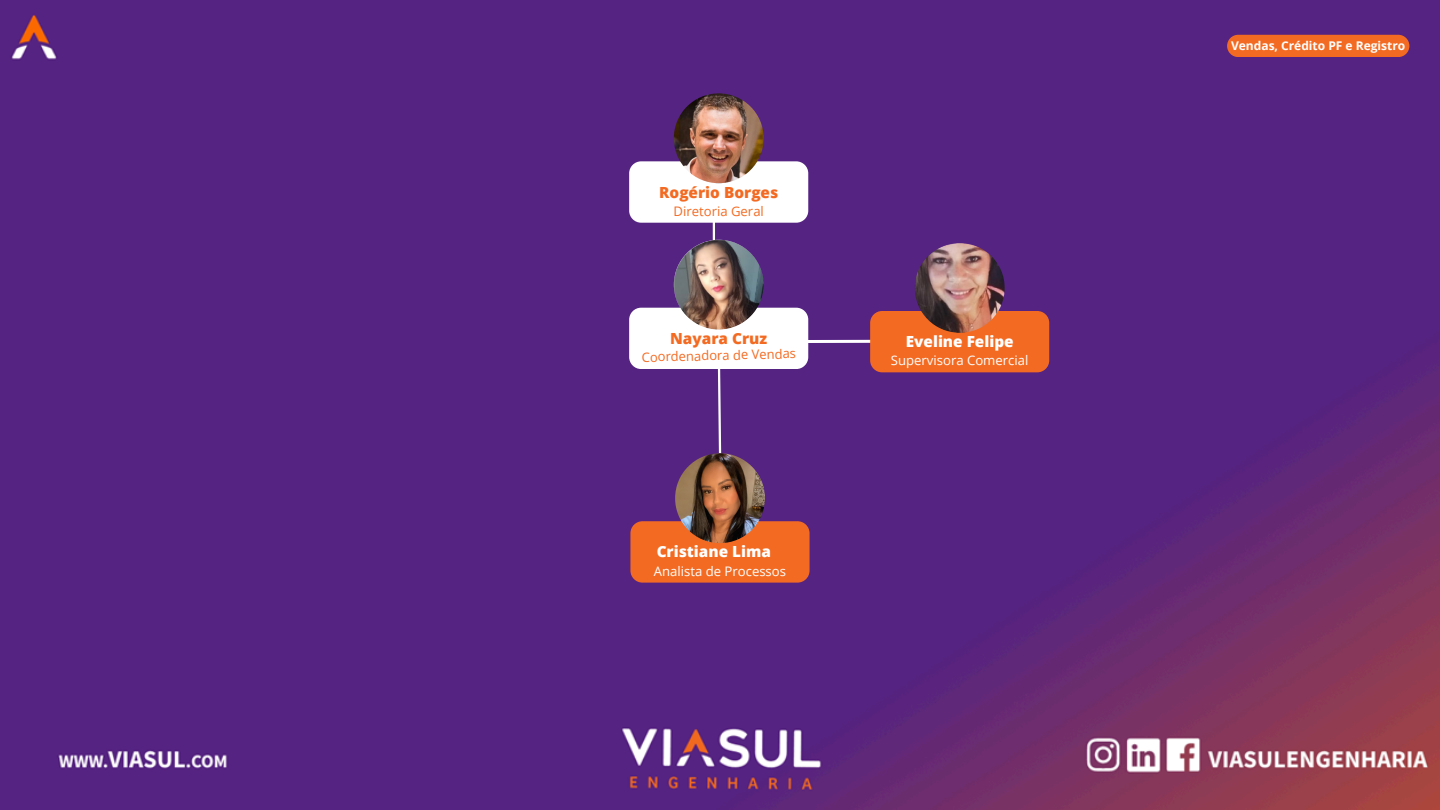
<style>
.page{position:relative;width:1440px;height:810px;background:#fff}
.page>*{position:absolute;margin:0;border:0;box-sizing:border-box;transform-origin:0 0}
.t1{font:800 15.3px "Open Sans";color:#fff}
.t2{font:800 15.3px "Open Sans";color:#f36b22}
.t3{font:13.1px "Open Sans";color:#fff}
.t4{font:13.1px "Open Sans";color:#f36b22}
.t5{font:13px "Open Sans";color:#f36b22}
.t6{font:700 12px "Open Sans";color:#fff}
</style>
<div class="page">
<img style="left:0;top:0;width:1440px;height:810px">
<hr style="left:713px;top:138px;width:2px;height:135px;background:#fff">
<div style="left:629px;top:161px;width:179px;height:62px;background:#fff;border-radius:12px"></div>
<img style="left:674px;top:93px;width:90px;height:90px;border-radius:50%">
<svg style="left:717px;top:369px;width:5px;height:84px"></svg>
<svg style="left:808px;top:338px;width:62px;height:7px"></svg>
<div style="left:629px;top:308px;width:179px;height:61px;background:#fff;border-radius:12px"></div>
<img style="left:674px;top:240px;width:90px;height:90px;border-radius:50%">
<div style="left:630px;top:521px;width:179px;height:62px;background:#f36b22;border-radius:12px"></div>
<img style="left:675px;top:453px;width:90px;height:90px;border-radius:50%">
<div style="left:870px;top:311px;width:179px;height:61px;background:#f36b22;border-radius:12px"></div>
<img style="left:915px;top:243px;width:90px;height:90px;border-radius:50%">
<div style="left:1227px;top:35px;width:182px;height:22px;background:#f36b22;border-radius:11px"></div>
<p class="t2" style="left:659px;top:181px;width:121px">Rogério Borges</p>
<p class="t4" style="left:674px;top:202px;width:92px">Diretoria Geral</p>
<h1 class="t2" style="left:670px;top:328px;width:99px">Nayara Cruz</h1>
<p class="t5" style="left:642px;top:347px;width:156px;rotate:-1deg">Coordenadora de Vendas</p>
<p class="t1" style="left:657px;top:541px;width:116px">Cristiane Lima</p>
<h1 class="t3" style="left:654px;top:562px;width:134px">Analista de Processos</h1>
<p class="t1" style="left:906px;top:331px;width:109px">Eveline Felipe</p>
<p class="t3" style="left:891px;top:351px;width:139px">Supervisora Comercial</p>
<h1 class="t6" style="left:1231px;top:37px;width:176px">Vendas, Crédito PF e Registro</h1>
</div>
